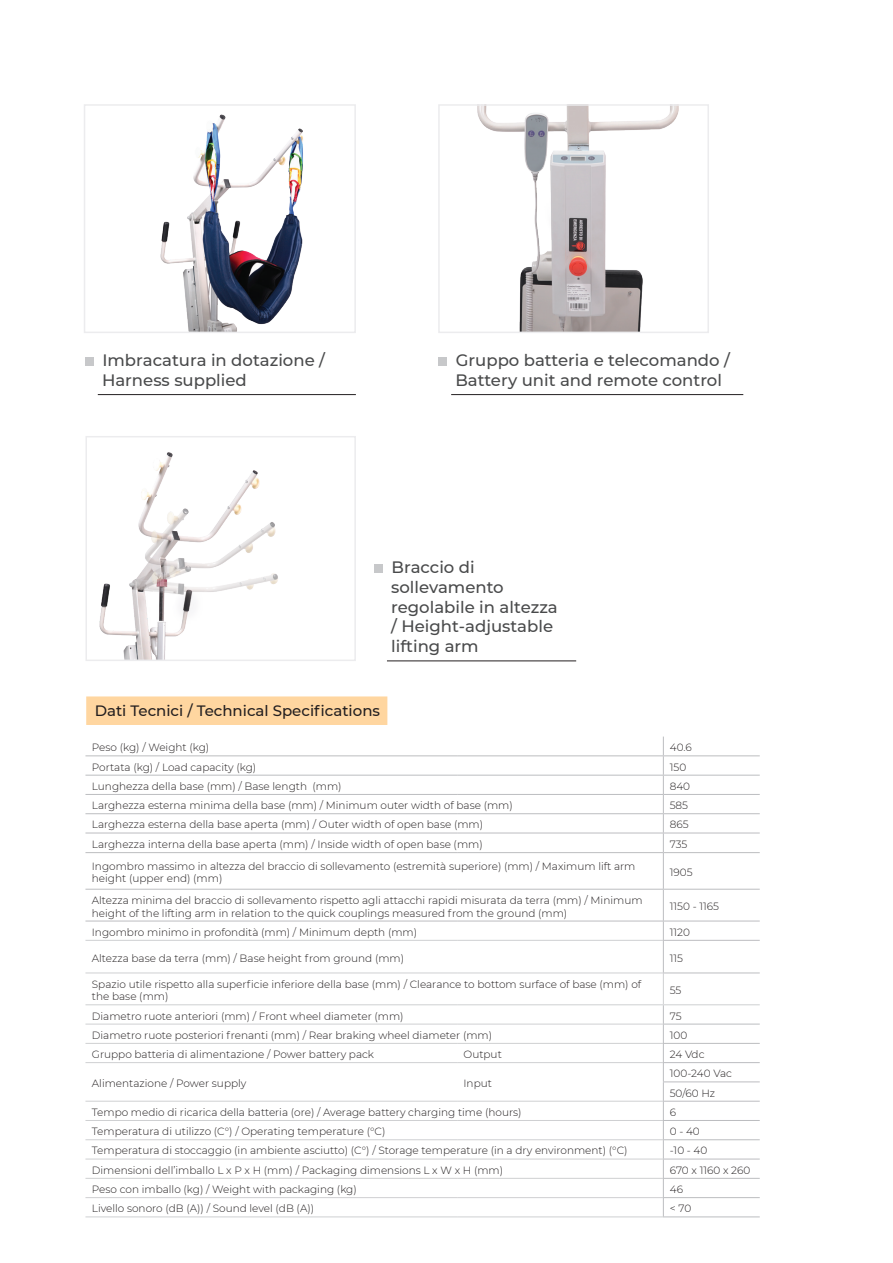
<style>
.page{position:relative;width:893px;height:1263px;background:#fff}
.page>*{position:absolute;margin:0;border:0;box-sizing:border-box;transform-origin:0 0}
.Titoletto_prodotto{font:500 16.5px/19.8px "Montserrat";color:#494a4b}
.Tabella_titolo_blu{font:500 15px "Montserrat";color:#231f20}
.t1{font:300 10.5px/12.6px "Montserrat";color:#231f20}
</style>
<div class="page">
<img style="left:160px;top:114px;width:143px;height:216px">
<div style="left:84px;top:104px;width:272px;height:229px;border:2px solid #ececee"></div>
<hr style="left:451px;top:394px;width:292px;height:1px;background:#231f20">
<div style="left:438px;top:358px;width:9px;height:8px;background:#c7c8ca"></div>
<hr style="left:387px;top:661px;width:189px;height:1px;background:#231f20">
<div style="left:374px;top:564px;width:9px;height:9px;background:#c7c8ca"></div>
<hr style="left:98px;top:394px;width:258px;height:1px;background:#231f20">
<div style="left:85px;top:358px;width:9px;height:8px;background:#c7c8ca"></div>
<hr style="left:85px;top:755px;width:372px;height:1px;background:#bcbdc0">
<hr style="left:457px;top:755px;width:206px;height:1px;background:#bcbdc0">
<hr style="left:663px;top:755px;width:97px;height:1px;background:#bcbdc0">
<hr style="left:85px;top:775px;width:372px;height:1px;background:#bcbdc0">
<hr style="left:457px;top:775px;width:206px;height:1px;background:#bcbdc0">
<hr style="left:663px;top:775px;width:97px;height:1px;background:#bcbdc0">
<hr style="left:85px;top:794px;width:372px;height:1px;background:#bcbdc0">
<hr style="left:457px;top:794px;width:206px;height:1px;background:#bcbdc0">
<hr style="left:663px;top:794px;width:97px;height:1px;background:#bcbdc0">
<hr style="left:85px;top:813px;width:372px;height:1px;background:#bcbdc0">
<hr style="left:457px;top:813px;width:206px;height:1px;background:#bcbdc0">
<hr style="left:663px;top:813px;width:97px;height:1px;background:#bcbdc0">
<hr style="left:85px;top:833px;width:372px;height:1px;background:#bcbdc0">
<hr style="left:457px;top:833px;width:206px;height:1px;background:#bcbdc0">
<hr style="left:663px;top:833px;width:97px;height:1px;background:#bcbdc0">
<svg style="left:663px;top:736px;width:1px;height:116px"></svg>
<hr style="left:85px;top:852px;width:372px;height:1px;background:#bcbdc0">
<hr style="left:457px;top:852px;width:206px;height:1px;background:#bcbdc0">
<hr style="left:663px;top:852px;width:97px;height:1px;background:#bcbdc0">
<hr style="left:663px;top:853px;width:1px;height:36px;background:#bcbdc0">
<hr style="left:85px;top:889px;width:372px;height:1px;background:#bcbdc0">
<hr style="left:457px;top:889px;width:206px;height:1px;background:#bcbdc0">
<hr style="left:663px;top:889px;width:97px;height:1px;background:#bcbdc0">
<hr style="left:663px;top:889px;width:1px;height:32px;background:#bcbdc0">
<hr style="left:85px;top:921px;width:372px;height:1px;background:#bcbdc0">
<hr style="left:457px;top:921px;width:206px;height:1px;background:#bcbdc0">
<hr style="left:663px;top:921px;width:97px;height:1px;background:#bcbdc0">
<svg style="left:663px;top:921px;width:1px;height:19px"></svg>
<hr style="left:663px;top:940px;width:97px;height:1px;background:#bcbdc0">
<hr style="left:663px;top:941px;width:1px;height:31px;background:#bcbdc0">
<hr style="left:663px;top:972px;width:97px;height:1px;background:#bcbdc0">
<hr style="left:663px;top:1024px;width:97px;height:1px;background:#bcbdc0">
<hr style="left:663px;top:1043px;width:97px;height:1px;background:#bcbdc0">
<hr style="left:663px;top:1062px;width:97px;height:1px;background:#bcbdc0">
<hr style="left:663px;top:1081px;width:97px;height:1px;background:#bcbdc0">
<hr style="left:663px;top:1101px;width:97px;height:1px;background:#bcbdc0">
<hr style="left:663px;top:1120px;width:97px;height:1px;background:#bcbdc0">
<hr style="left:663px;top:1139px;width:97px;height:1px;background:#bcbdc0">
<hr style="left:663px;top:1159px;width:97px;height:1px;background:#bcbdc0">
<hr style="left:663px;top:1178px;width:97px;height:1px;background:#bcbdc0">
<hr style="left:663px;top:1197px;width:97px;height:1px;background:#bcbdc0">
<svg style="left:663px;top:1005px;width:1px;height:211px"></svg>
<hr style="left:663px;top:1216px;width:97px;height:1px;background:#bcbdc0">
<hr style="left:85px;top:972px;width:372px;height:1px;background:#cfd0d2">
<hr style="left:457px;top:972px;width:207px;height:1px;background:#cfd0d2">
<hr style="left:663px;top:973px;width:1px;height:31px;background:#cfd0d2">
<hr style="left:85px;top:1004px;width:372px;height:1px;background:#cfd0d2">
<hr style="left:457px;top:1004px;width:206px;height:1px;background:#cfd0d2">
<hr style="left:663px;top:1004px;width:97px;height:1px;background:#cfd0d2">
<hr style="left:85px;top:1024px;width:372px;height:1px;background:#cfd0d2">
<hr style="left:457px;top:1024px;width:206px;height:1px;background:#cfd0d2">
<hr style="left:85px;top:940px;width:372px;height:1px;background:#cfd0d2">
<hr style="left:457px;top:940px;width:206px;height:1px;background:#cfd0d2">
<hr style="left:85px;top:1043px;width:372px;height:1px;background:#cfd0d2">
<hr style="left:457px;top:1043px;width:206px;height:1px;background:#cfd0d2">
<hr style="left:457px;top:1062px;width:206px;height:1px;background:#cfd0d2">
<hr style="left:85px;top:1062px;width:372px;height:1px;background:#cfd0d2">
<hr style="left:85px;top:1101px;width:372px;height:1px;background:#cfd0d2">
<hr style="left:85px;top:1120px;width:372px;height:1px;background:#cfd0d2">
<hr style="left:457px;top:1120px;width:206px;height:1px;background:#cfd0d2">
<hr style="left:457px;top:1101px;width:206px;height:1px;background:#cfd0d2">
<hr style="left:85px;top:1139px;width:372px;height:1px;background:#cfd0d2">
<hr style="left:457px;top:1139px;width:206px;height:1px;background:#cfd0d2">
<hr style="left:85px;top:1159px;width:372px;height:1px;background:#cfd0d2">
<hr style="left:457px;top:1159px;width:206px;height:1px;background:#cfd0d2">
<hr style="left:85px;top:1178px;width:372px;height:1px;background:#cfd0d2">
<hr style="left:457px;top:1178px;width:206px;height:1px;background:#cfd0d2">
<hr style="left:85px;top:1197px;width:372px;height:1px;background:#cfd0d2">
<hr style="left:457px;top:1197px;width:206px;height:1px;background:#cfd0d2">
<hr style="left:85px;top:1216px;width:372px;height:1px;background:#cfd0d2">
<hr style="left:457px;top:1216px;width:206px;height:1px;background:#cfd0d2">
<div style="left:86px;top:696px;width:301px;height:29px;background:#ffd6a0"></div>
<img style="left:99px;top:452px;width:179px;height:206px">
<div style="left:85px;top:436px;width:271px;height:225px;border:2px solid #ececee"></div>
<img style="left:477px;top:107px;width:202px;height:223px">
<div style="left:438px;top:104px;width:271px;height:229px;border:2px solid #ececee"></div>
<p class="Titoletto_prodotto" style="left:102px;top:350px;width:224px">Imbracatura in dotazione /<br>Harness supplied</p>
<p class="Titoletto_prodotto" style="left:455px;top:350px;width:276px">Gruppo batteria e telecomando /<br>Battery unit and remote control</p>
<p class="Titoletto_prodotto" style="left:391px;top:557px;width:168px">Braccio di sollevamento regolabile in altezza / Height-adjustable lifting arm</p>
<p class="Tabella_titolo_blu" style="left:95px;top:701px;width:287px">Dati Tecnici / Technical Specifications</p>
<p class="t1" style="left:92px;top:741px;width:119px">Peso (kg) / Weight (kg)</p>
<p class="t1" style="left:670px;top:741px;width:23px">40.6</p>
<p class="t1" style="left:92px;top:760px;width:166px">Portata (kg) / Load capacity (kg)</p>
<p class="t1" style="left:670px;top:760px;width:18px">150</p>
<p class="t1" style="left:92px;top:779px;width:251px">Lunghezza della base (mm) / Base length (mm)</p>
<p class="t1" style="left:670px;top:779px;width:22px">840</p>
<p class="t1" style="left:92px;top:799px;width:422px">Larghezza esterna minima della base (mm) / Minimum outer width of base (mm)</p>
<p class="t1" style="left:670px;top:799px;width:20px">585</p>
<p class="t1" style="left:92px;top:818px;width:393px">Larghezza esterna della base aperta (mm) / Outer width of open base (mm)</p>
<p class="t1" style="left:670px;top:818px;width:20px">865</p>
<p class="t1" style="left:92px;top:837px;width:392px">Larghezza interna della base aperta (mm) / Inside width of open base (mm)</p>
<p class="t1" style="left:670px;top:837px;width:19px">735</p>
<p class="t1" style="left:92px;top:859px;width:545px">Ingombro massimo in altezza del braccio di sollevamento (estremità superiore) (mm) / Maximum lift arm height (upper end) (mm)</p>
<p class="t1" style="left:670px;top:866px;width:24px">1905</p>
<p class="t1" style="left:92px;top:893px;width:552px">Altezza minima del braccio di sollevamento rispetto agli attacchi rapidi misurata da terra (mm) / Minimum height of the lifting arm in relation to the quick couplings measured from the ground (mm)</p>
<p class="t1" style="left:670px;top:900px;width:51px">1150 - 1165</p>
<p class="t1" style="left:92px;top:925px;width:327px">Ingombro minimo in profondità (mm) / Minimum depth (mm)</p>
<p class="t1" style="left:670px;top:925px;width:22px">1120</p>
<p class="t1" style="left:92px;top:951px;width:314px">Altezza base da terra (mm) / Base height from ground (mm)</p>
<p class="t1" style="left:670px;top:951px;width:15px">115</p>
<p class="t1" style="left:92px;top:977px;width:551px">Spazio utile rispetto alla superficie inferiore della base (mm) / Clearance to bottom surface of base (mm) of the base (mm)</p>
<p class="t1" style="left:670px;top:983px;width:13px">55</p>
<p class="t1" style="left:92px;top:1009px;width:313px">Diametro ruote anteriori (mm) / Front wheel diameter (mm)</p>
<p class="t1" style="left:670px;top:1009px;width:13px">75</p>
<p class="t1" style="left:92px;top:1028px;width:402px">Diametro ruote posteriori frenanti (mm) / Rear braking wheel diameter (mm)</p>
<p class="t1" style="left:670px;top:1028px;width:19px">100</p>
<p class="t1" style="left:92px;top:1048px;width:284px">Gruppo batteria di alimentazione / Power battery pack</p>
<p class="t1" style="left:464px;top:1048px;width:40px">Output</p>
<p class="t1" style="left:670px;top:1048px;width:36px">24 Vdc</p>
<p class="t1" style="left:92px;top:1076px;width:156px">Alimentazione / Power supply</p>
<p class="t1" style="left:464px;top:1076px;width:30px">Input</p>
<p class="t1" style="left:670px;top:1067px;width:64px">100-240 Vac</p>
<p class="t1" style="left:670px;top:1086px;width:47px">50/60 Hz</p>
<p class="t1" style="left:92px;top:1105px;width:431px">Tempo medio di ricarica della batteria (ore) / Average battery charging time (hours)</p>
<p class="t1" style="left:670px;top:1105px;width:8px">6</p>
<p class="t1" style="left:92px;top:1125px;width:295px">Temperatura di utilizzo (C°) / Operating temperature (°C)</p>
<p class="t1" style="left:670px;top:1125px;width:32px">0 - 40</p>
<p class="t1" style="left:92px;top:1144px;width:537px">Temperatura di stoccaggio (in ambiente asciutto) (C°) / Storage temperature (in a dry environment) (°C)</p>
<p class="t1" style="left:670px;top:1144px;width:39px">-10 - 40</p>
<p class="t1" style="left:92px;top:1163px;width:413px">Dimensioni dell’imballo L x P x H (mm) / Packaging dimensions L x W x H (mm)</p>
<p class="t1" style="left:670px;top:1163px;width:82px">670 x 1160 x 260</p>
<p class="t1" style="left:92px;top:1183px;width:266px">Peso con imballo (kg) / Weight with packaging (kg)</p>
<p class="t1" style="left:670px;top:1183px;width:15px">46</p>
<p class="t1" style="left:92px;top:1202px;width:224px">Livello sonoro (dB (A)) / Sound level (dB (A))</p>
<p class="t1" style="left:670px;top:1202px;width:23px">&lt; 70</p>
</div>
